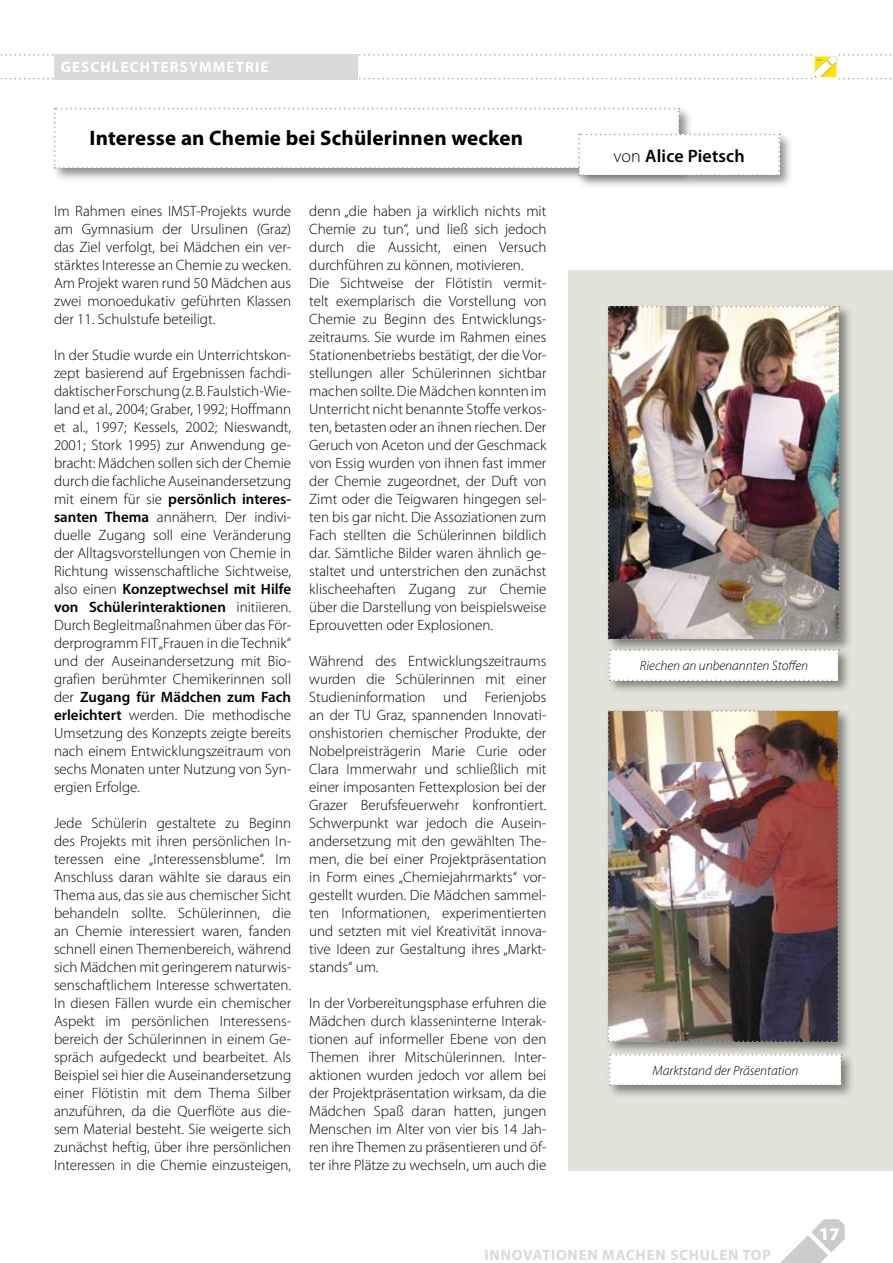
<style>
.page{position:relative;width:893px;height:1263px;background:#fff}
.page>*{position:absolute;margin:0;border:0;box-sizing:border-box;transform-origin:0 0}
.t1{font:700 21px "Myriad Pro";letter-spacing:.01em;color:#000}
.t2{font:600 18px "Myriad Pro";letter-spacing:.01em;color:#000}
.t3{font:900 18px "Myriad Pro";color:#fff}
.t4{font:300 15px/18px "Myriad Pro";color:#000;text-align:justify}
.t5{font:700 15px "Myriad Pro";letter-spacing:.05em;color:#d9dadb}
.t6{font:700 15px "Myriad Pro";letter-spacing:.075em;color:#fff}
.t7{font:italic 300 13.5px "Myriad Pro";color:#000}
.s1{font-weight:600}
.s2{font-weight:300}
</style>
<div class="page">
<svg style="left:780px;top:1219px;width:65px;height:44px"></svg>
<div style="left:54px;top:54px;width:304px;height:26px;background:#d9dadb"></div>
<div style="left:568px;top:270px;width:325px;height:900px;background:#e3e3db"></div>
<div style="left:50px;top:104px;width:644px;height:79px;background:#000;opacity:.45"></div>
<div style="left:575px;top:130px;width:219px;height:61px;background:#000;opacity:.45"></div>
<svg style="left:54px;top:108px;width:726px;height:68px"></svg>
<div style="left:604px;top:302px;width:250px;height:353px;background:#000;opacity:.45"></div>
<img style="left:608px;top:306px;width:232px;height:334px">
<div style="left:604px;top:707px;width:249px;height:350px;background:#000;opacity:.45"></div>
<img style="left:608px;top:710px;width:231px;height:332px">
<div style="left:605px;top:1051px;width:251px;height:49px;background:#000;opacity:.45"></div>
<svg style="left:609px;top:1054px;width:233px;height:32px;background:#f9f9f8"></svg>
<div style="left:605px;top:646px;width:249px;height:50px;background:#000;opacity:.45"></div>
<svg style="left:609px;top:649px;width:230px;height:32px;background:#fafafa"></svg>
<svg style="left:0;top:54px;width:892px;height:25px"></svg>
<p class="t6" style="left:61px;top:57px;width:209px">GESCHLECHTERSYMMETRIE</p>
<h1 class="t1" style="left:90px;top:125px;width:435px">Interesse an Chemie bei Schülerinnen wecken</h1>
<p class="t4" style="left:54px;top:202px;width:239px">Im Rahmen eines IMST-Projekts wurde am Gymnasium der Ursulinen (Graz) das Ziel verfolgt, bei Mädchen ein ver&shy;stärktes Interesse an Chemie zu wecken.<br>Am Projekt waren rund 50 Mädchen aus zwei monoedukativ geführten Klassen der 11. Schulstufe beteiligt.</p>
<p class="t4" style="left:54px;top:346px;width:239px">In der Studie wurde ein Unterrichtskon&shy;zept basierend auf Ergebnissen fachdi&shy;daktischer Forschung (z. B. Faulstich-Wie&shy;land et al., 2004; Graber, 1992; Hoffmann et al., 1997; Kessels, 2002; Nieswandt, 2001; Stork 1995) zur Anwendung ge&shy;bracht: Mädchen sollen sich der Chemie durch die fachliche Auseinandersetzung mit einem für sie <span class="s1">persönlich interes&shy;santen Thema</span> annähern. Der indivi&shy;duelle Zugang soll eine Veränderung der Alltagsvorstellungen von Chemie in Richtung wissenschaftliche Sichtweise, also einen <span class="s1">Konzeptwechsel mit Hilfe von Schülerinteraktionen</span> initiieren.<br>Durch Begleitmaßnahmen über das För&shy;derprogramm FIT „Frauen in die Technik“ und der Auseinandersetzung mit Bio&shy;grafien berühmter Chemikerinnen soll der <span class="s1">Zugang für Mädchen zum Fach erleichtert</span> werden. Die methodische Umsetzung des Konzepts zeigte bereits nach einem Entwicklungszeitraum von sechs Monaten unter Nutzung von Syn&shy;ergien Erfolge.</p>
<p class="t4" style="left:54px;top:814px;width:239px">Jede Schülerin gestaltete zu Beginn des Projekts mit ihren persönlichen In&shy;teressen eine „Interessensblume“. Im Anschluss daran wählte sie daraus ein Thema aus, das sie aus chemischer Sicht behandeln sollte. Schülerinnen, die an Chemie interessiert waren, fanden schnell einen Themenbereich, während sich Mädchen mit geringerem naturwis&shy;senschaftlichem Interesse schwertaten.<br>In diesen Fällen wurde ein chemischer Aspekt im persönlichen Interessens&shy;bereich der Schülerinnen in einem Ge&shy;spräch aufgedeckt und bearbeitet. Als Beispiel sei hier die Auseinandersetzung einer Flötistin mit dem Thema Silber anzuführen, da die Querflöte aus die&shy;sem Material besteht. Sie weigerte sich zunächst heftig, über ihre persönlichen Interessen in die Chemie einzusteigen,</p>
<p class="t4" style="left:309px;top:202px;width:239px;text-align:left">denn „die haben ja wirklich nichts mit Chemie zu tun“, und ließ sich jedoch durch die Aussicht, einen Versuch durchführen zu können, motivieren.<br>Die Sichtweise der Flötistin vermit&shy;telt exemplarisch die Vorstellung von Chemie zu Beginn des Entwicklungs&shy;zeitraums. Sie wurde im Rahmen eines Stationenbetriebs bestätigt, der die Vor&shy;stellungen aller Schülerinnen sichtbar machen sollte. Die Mädchen konnten im Unterricht nicht benannte Stoffe verkos&shy;ten, betasten oder an ihnen riechen. Der Geruch von Aceton und der Geschmack von Essig wurden von ihnen fast immer der Chemie zugeordnet, der Duft von Zimt oder die Teigwaren hingegen sel&shy;ten bis gar nicht. Die Assoziationen zum Fach stellten die Schülerinnen bildlich dar. Sämtliche Bilder waren ähnlich ge&shy;staltet und unterstrichen den zunächst klischeehaften Zugang zur Chemie über die Darstellung von beispielsweise Eprouvetten oder Explosionen.</p>
<p class="t4" style="left:309px;top:652px;width:239px">Während des Entwicklungszeitraums wurden die Schülerinnen mit einer Studieninformation und Ferienjobs an der TU Graz, spannenden Innovati&shy;onshistorien chemischer Produkte, der Nobelpreisträgerin Marie Curie oder Clara Immerwahr und schließlich mit einer imposanten Fettexplosion bei der Grazer Berufsfeuerwehr konfrontiert.<br>Schwerpunkt war jedoch die Ausein&shy;andersetzung mit den gewählten The&shy;men, die bei einer Projektpräsentation in Form eines „Chemiejahrmarkts“ vor&shy;gestellt wurden. Die Mädchen sammel&shy;ten Informationen, experimentierten und setzten mit viel Kreativität innova&shy;tive Ideen zur Gestaltung ihres „Markt&shy;stands“ um.</p>
<p class="t4" style="left:309px;top:994px;width:239px">In der Vorbereitungsphase erfuhren die Mädchen durch klasseninterne Interak&shy;tionen auf informeller Ebene von den Themen ihrer Mitschülerinnen. Inter&shy;aktionen wurden jedoch vor allem bei der Projektpräsentation wirksam, da die Mädchen Spaß daran hatten, jungen Menschen im Alter von vier bis 14 Jah&shy;ren ihre Themen zu präsentieren und öf&shy;ter ihre Plätze zu wechseln, um auch die</p>
<p class="t2" style="left:613px;top:144px;width:133px"><span class="s2">von</span> Alice Pietsch</p>
<p class="t7" style="left:640px;top:658px;width:170px">Riechen an unbenannten Stoffen</p>
<p class="t7" style="left:652px;top:1062px;width:147px">Marktstand der Präsentation</p>
<p class="t5" style="left:485px;top:1245px;width:288px">INNOVATIONEN MACHEN SCHULEN TOP</p>
<p class="t3" style="left:819px;top:1221px;width:11px">17</p>
</div>
